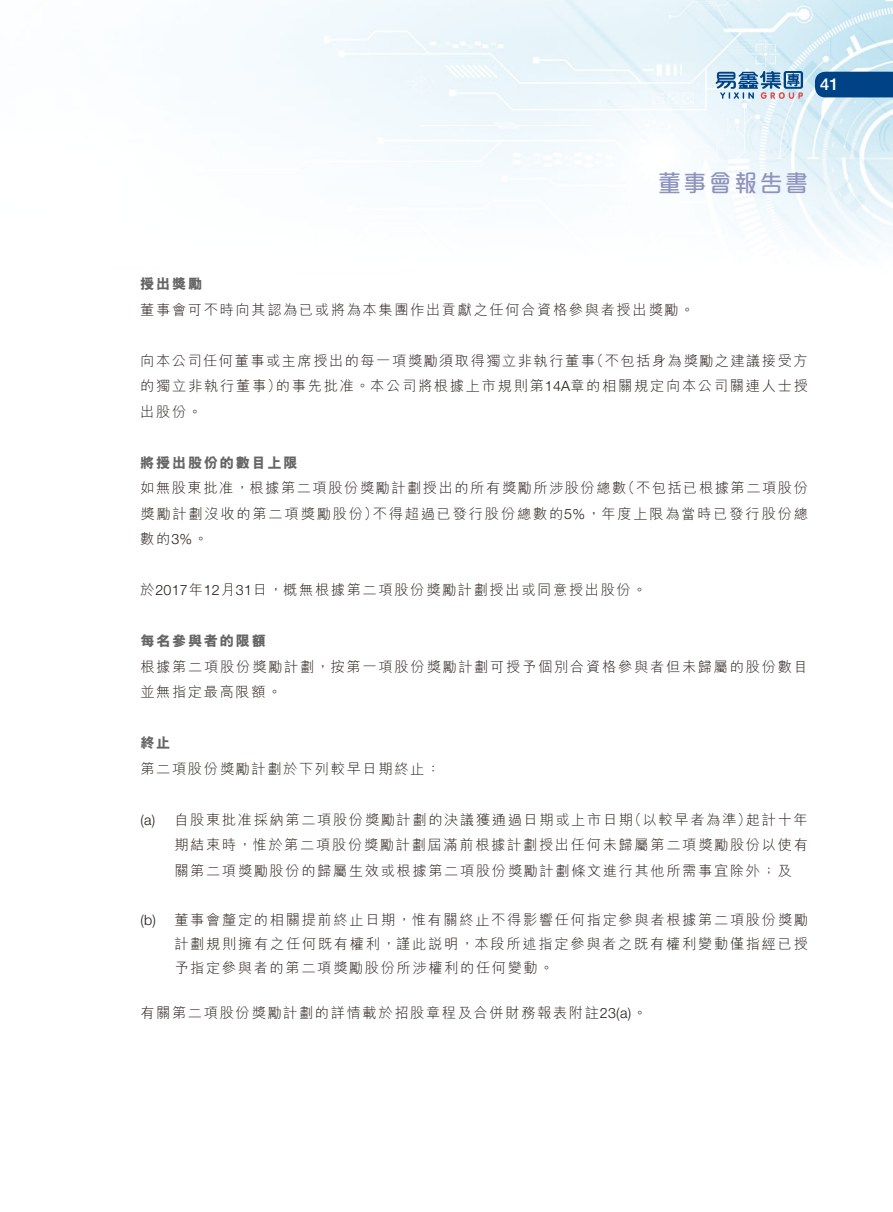
<style>
.page{position:relative;width:893px;height:1212px;background:#fff}
.page>*{position:absolute;margin:0;border:0;box-sizing:border-box;transform-origin:0 0}
.t1{font:500 24px "M Elle HK";letter-spacing:.115em;color:#8d93bd;scale:.95 1}
.t2{font:500 16.5px "Helvetica Neue";color:#fff}
.t3{font:300 14.25px/25.5px "M Hei HK";letter-spacing:.115em;color:#231916;text-align:justify}
.t4{font:800 14.25px "M Hei HK";letter-spacing:.115em;color:#666565}
.s1{font-family:"Helvetica Neue"}
</style>
<div class="page">
<img style="left:273px;top:0;width:620px;height:249px">
<div style="left:815px;top:72px;width:78px;height:25px;background:#004286"></div>
<svg style="left:716px;top:71px;width:87px;height:28px;background:#88a5c3"></svg>
<p class="t2" style="left:820px;top:74px;width:20px">41</p>
<h1 class="t1" style="left:658px;top:166px;width:159px">董事會報告書</h1>
<p class="t4" style="left:140px;top:274px;width:63px">授出獎勵</p>
<p class="t3" style="left:140px;top:296px;width:555px">董事會可不時向其認為已或將為本集團作出貢獻之任何合資格參與者授出獎勵。</p>
<p class="t3" style="left:140px;top:347px;width:669px">向本公司任何董事或主席授出的每一項獎勵須取得獨立非執行董事（不包括身為獎勵之建議接受方的獨立非執行董事）的事先批准。本公司將根據上市規則第<span class="s1">14A</span>章的相關規定向本公司關連人士授出股份。</p>
<p class="t4" style="left:140px;top:453px;width:159px">將授出股份的數目上限</p>
<p class="t3" style="left:140px;top:475px;width:669px">如無股東批准，根據第二項股份獎勵計劃授出的所有獎勵所涉股份總數（不包括已根據第二項股份獎勵計劃沒收的第二項獎勵股份）不得超過已發行股份總數的<span class="s1">5%</span>，年度上限為當時已發行股份總數的<span class="s1">3%</span>。</p>
<p class="t3" style="left:140px;top:577px;width:508px">於<span class="s1">2017</span>年<span class="s1">12</span>月<span class="s1">31</span>日，概無根據第二項股份獎勵計劃授出或同意授出股份。</p>
<p class="t4" style="left:140px;top:631px;width:127px">每名參與者的限額</p>
<p class="t3" style="left:140px;top:653px;width:669px">根據第二項股份獎勵計劃，按第一項股份獎勵計劃可授予個別合資格參與者但未歸屬的股份數目並無指定最高限額。</p>
<p class="t4" style="left:140px;top:733px;width:32px">終止</p>
<p class="t3" style="left:140px;top:755px;width:301px">第二項股份獎勵計劃於下列較早日期終止：</p>
<p class="t3" style="left:174px;top:806px;width:635px;text-indent:-34px"><span class="s1">(a)</span> 自股東批准採納第二項股份獎勵計劃的決議獲通過日期或上市日期（以較早者為準）起計十年期結束時，惟於第二項股份獎勵計劃屆滿前根據計劃授出任何未歸屬第二項獎勵股份以使有關第二項獎勵股份的歸屬生效或根據第二項股份獎勵計劃條文進行其他所需事宜除外；及</p>
<p class="t3" style="left:174px;top:907px;width:635px;line-height:24px;text-indent:-34px"><span class="s1">(b)</span> 董事會釐定的相關提前終止日期，惟有關終止不得影響任何指定參與者根據第二項股份獎勵計劃規則擁有之任何既有權利，謹此說明，本段所述指定參與者之既有權利變動僅指經已授予指定參與者的第二項獎勵股份所涉權利的任何變動。</p>
<p class="t3" style="left:140px;top:1000px;width:508px">有關第二項股份獎勵計劃的詳情載於招股章程及合併財務報表附註<span class="s1">23(a)</span>。</p>
</div>
